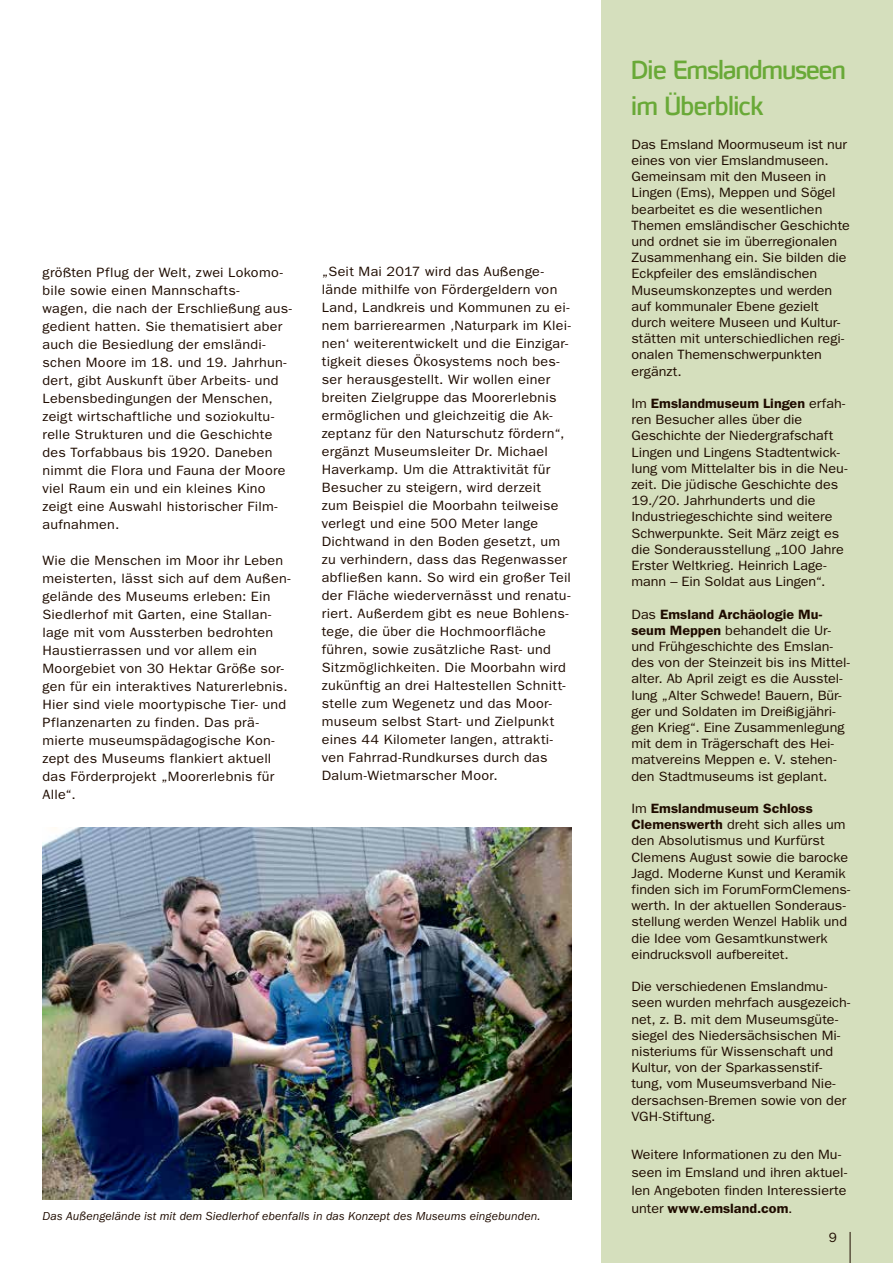
<style>
.page{position:relative;width:893px;height:1263px;background:#fff}
.page>*{position:absolute;margin:0;border:0;box-sizing:border-box;transform-origin:0 0}
.t1{font:24px/36px "Hybrea";color:#69a937}
.t2{font:13.5px/18px "Franklin Gothic LT";letter-spacing:.01em;color:#1f0c00;scale:1.06 1}
.t3{font:13.5px "Franklin Gothic LT";letter-spacing:.01em;color:#1f0c00}
.t4{font:italic 12px "Franklin Gothic LT";letter-spacing:.01em;color:#1f0c00}
.s1{font-weight:600}
</style>
<div class="page">
<div style="left:601px;top:0;width:292px;height:1263px;background:#d5dfbd"></div>
<hr style="left:850px;top:1232px;width:1px;height:31px;background:#1f0c00">
<img style="left:42px;top:827px;width:529px;height:372px">
<p class="t2" style="left:43px;top:263px;width:237px">größten Pflug der Welt, zwei Lokomo&shy;bile sowie einen Mannschafts-<br>wagen, die nach der Erschließung aus&shy;gedient hatten. Sie thematisiert aber auch die Besiedlung der emsländi&shy;schen Moore im 18. und 19. Jahrhun&shy;dert, gibt Auskunft über Arbeits- und Lebensbedingungen der Menschen, zeigt wirtschaftliche und soziokultu&shy;relle Strukturen und die Geschichte des Torfabbaus bis 1920. Daneben nimmt die Flora und Fauna der Moore viel Raum ein und ein kleines Kino zeigt eine Auswahl historischer Film&shy;aufnahmen.</p>
<p class="t2" style="left:43px;top:551px;width:236px">Wie die Menschen im Moor ihr Leben meisterten, lässt sich auf dem Außen&shy;gelände des Museums erleben: Ein Siedlerhof mit Garten, eine Stallan&shy;lage mit vom Aussterben bedrohten Haustierrassen und vor allem ein Moorgebiet von 30 H ektar Größe sor&shy;gen für ein interaktives Naturerlebnis.<br>H ier sind viele moortypische Tier- und Pflanzenarten zu finden. Das prä&shy;mierte museumspädagogische Kon&shy;zept des Museums flankiert aktuell das Förderprojekt „Moorerlebnis für Alle“.</p>
<p class="t2" style="left:322px;top:263px;width:237px">„Seit Mai 2017 wird das Außenge&shy;lände mithilfe von Fördergeldern von Land, Landkreis und Kommunen zu ei&shy;nem barrierearmen ‚Naturpark im Klei&shy;nen‘ weiterentwickelt und die Einzigar&shy;tigkeit dieses Ökosystems noch bes&shy;ser herausgestellt. Wir wollen einer breiten Zielgruppe das Moorerlebnis ermöglichen und gleichzeitig die Ak&shy;zeptanz für den Naturschutz fördern“, ergänzt Museumsleiter Dr. Michael<br>H averkamp. Um die Attraktivität für Besucher zu steigern, wird derzeit<br>zum Beispiel die Moorbahn teilweise verlegt und eine 500 Meter lange Dichtwand in den Boden gesetzt, um zu verhindern, dass das Regenwasser abfließen kann. So wird ein großer Teil der Fläche wiedervernässt und renatu&shy;riert. Außerdem gibt es neue Bohlens&shy;tege, die über die Hochmoorfläche führen, sowie zusätzliche Rast- und Sitzmöglichkeiten. Die Moorbahn wird zukünftig an drei H altestellen Schnitt&shy;stelle zum Wegenetz und das Moor&shy;museum selbst Start- und Zielpunkt eines 44 Kilometer langen, attrakti&shy;ven Fahrrad-Rundkurses durch das Dalum-Wietmarscher Moor.</p>
<p class="t4" style="left:43px;top:1210px;width:499px">Das Außengelände ist mit dem Siedlerhof ebenfalls in das Konzept des Museums eingebunden.</p>
<h1 class="t1" style="left:631px;top:51px;width:216px">Die Emslandmuseen im Überblick</h1>
<p class="t2" style="left:631px;top:136px;width:208px;line-height:16.2px">Das Emsland Moormuseum ist nur eines von vier Emslandmuseen.<br>Gemeinsam mit den Museen in<br>Lingen (Ems), Meppen und Sögel bearbeitet es die wesentlichen<br>Themen emsländischer Geschichte und ordnet sie im überregionalen<br>Zusammenhang ein. Sie bilden die<br>Eckpfeiler des emsländischen<br>Museumskonzeptes und werden auf kommunaler Ebene gezielt durch weitere Museen und Kultur&shy;stätten mit unterschiedlichen regi&shy;onalen Themenschwerpunkten ergänzt.</p>
<p class="t2" style="left:631px;top:395px;width:205px;line-height:16.2px">Im <span class="s1">Emslandmuseum Lingen</span> erfah&shy;ren Besucher alles über die<br>Geschichte der Niedergrafschaft<br>Lingen und Lingens Stadtentwick&shy;lung vom Mittelalter bis in die Neu&shy;zeit. Die jüdische Geschichte des<br>19./20. Jahrhunderts und die<br>Industriegeschichte sind weitere<br>Schwerpunkte. Seit März zeigt es die Sonderausstellung „100 Jahre<br>Erster Weltkrieg. H einrich Lage&shy;mann – Ein Soldat aus Lingen“.</p>
<p class="t2" style="left:631px;top:606px;width:208px;line-height:16.2px">Das <span class="s1">Emsland Archäologie Mu&shy;seum Meppen</span> behandelt die Ur&shy;und Frühgeschichte des Emslan&shy;des von der Steinzeit bis ins Mittel&shy;alter. Ab April zeigt es die Ausstel&shy;lung „Alter Schwede! Bauern, Bür&shy;ger und Soldaten im Dreißigjähri&shy;gen Krieg“. Eine Zusammenlegung mit dem in Trägerschaft des Hei&shy;matvereins Meppen e. V. stehen&shy;den Stadtmuseums ist geplant.</p>
<p class="t2" style="left:631px;top:800px;width:208px;line-height:16.2px">Im <span class="s1">Emslandmuseum Schloss<br>Clemenswerth</span> dreht sich alles um den Absolutismus und Kurfürst<br>Clemens August sowie die barocke<br>Jagd. Moderne Kunst und Keramik finden sich im ForumFormClemens&shy;werth. In der aktuellen Sonderaus&shy;stellung werden Wenzel Hablik und die Idee vom Gesamtkunstwerk eindrucksvoll aufbereitet.</p>
<p class="t2" style="left:631px;top:979px;width:208px;line-height:16.2px">Die verschiedenen Emslandmu&shy;seen wurden mehrfach ausgezeich&shy;net, z. B. mit dem Museumsgüte&shy;siegel des Niedersächsischen Mi&shy;nisteriums für Wissenschaft und<br>Kultur, von der Sparkassenstif&shy;tung, vom Museumsverband Nie&shy;dersachsen-Bremen sowie von der<br>VGH -Stiftung.</p>
<p class="t2" style="left:631px;top:1145px;width:205px">Weitere Informationen zu den Mu&shy;seen im Emsland und ihren aktuel&shy;len Angeboten finden Interessierte unter <span class="s1">www.emsland.com</span>.</p>
<p class="t3" style="left:829px;top:1230px;width:10px">9</p>
</div>
